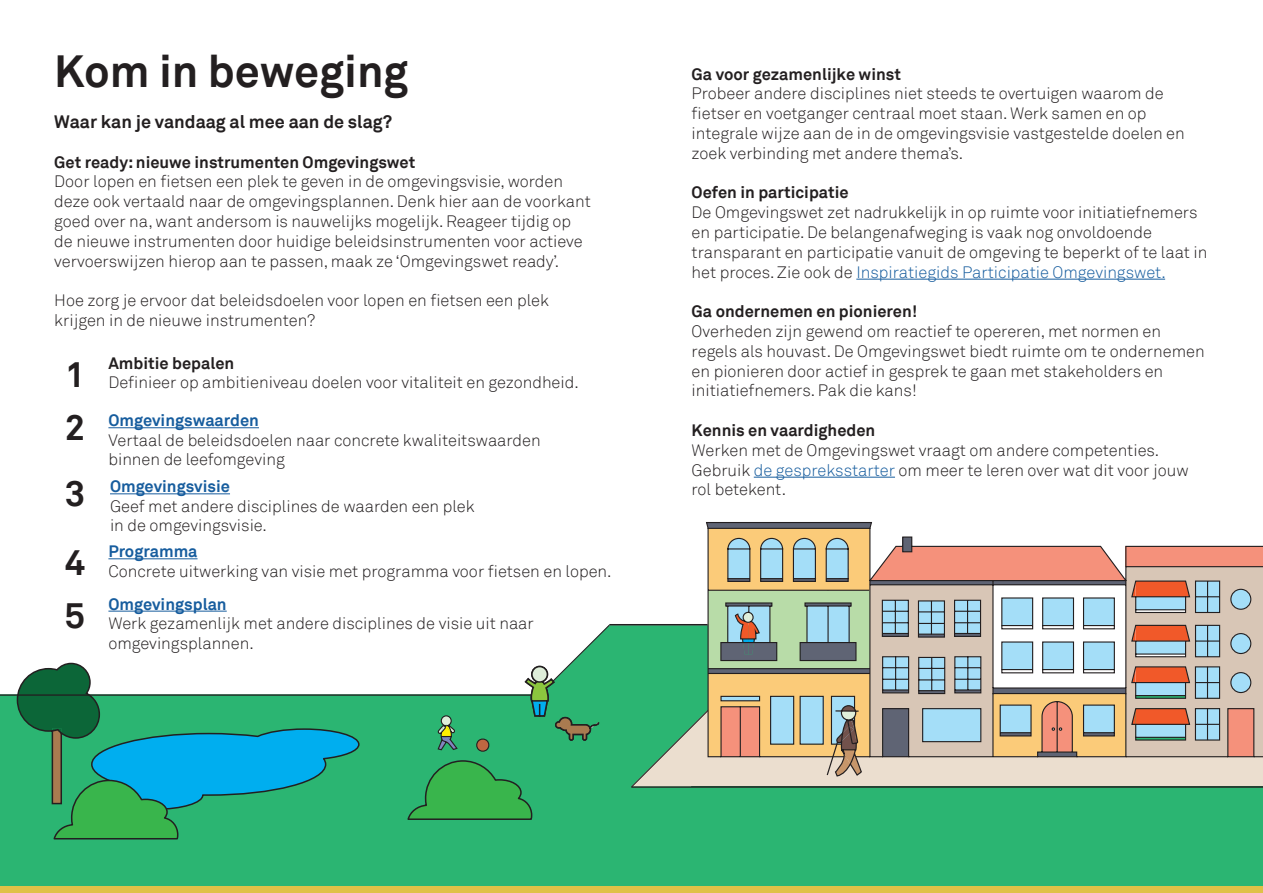
<style>
.page{position:relative;width:1263px;height:893px;background:#fff}
.page>*{position:absolute;margin:0;border:0;box-sizing:border-box;transform-origin:0 0}
.t1{font:700 45px "Akkurat";color:#231f20}
.t2{font:700 36px "Akkurat";color:#231f20}
.t3{font:700 18px "Akkurat";color:#231f20}
.t4{font:300 16.5px/19.8px "Akkurat";color:#231f20}
.t5{font:700 16.5px "Akkurat";color:#231f20}
.t6{font:700 16.5px "Akkurat";color:#175d9e}
.s1{color:#175d9e}
</style>
<div class="page">
<hr style="left:856px;top:279px;width:309px;height:1px;background:#175d9e">
<hr style="left:754px;top:477px;width:141px;height:1px;background:#175d9e">
<hr style="left:108px;top:427px;width:151px;height:1px;background:#175d9e">
<hr style="left:110px;top:493px;width:120px;height:1px;background:#175d9e">
<hr style="left:108px;top:558px;width:90px;height:1px;background:#175d9e">
<hr style="left:108px;top:611px;width:119px;height:1px;background:#175d9e">
<div style="left:0;top:696px;width:1263px;height:191px;background:#2bb572"></div>
<div style="left:0;top:887px;width:1263px;height:6px;background:#dfc147"></div>
<svg style="left:16px;top:662px;width:344px;height:178px"></svg>
<hr style="left:0;top:694px;width:540px;height:2px;background:#231f20">
<svg style="left:406px;top:522px;width:857px;height:299px"></svg>
<p class="t1" style="left:54px;top:42px;width:356px">Kom in beweging</p>
<p class="t3" style="left:54px;top:110px;width:339px">Waar kan je vandaag al mee aan de slag?</p>
<p class="t5" style="left:54px;top:151px;width:362px">Get ready: nieuwe instrumenten Omgevingswet</p>
<p class="t4" style="left:54px;top:172px;width:538px">Door lopen en fietsen een plek te geven in de omgevingsvisie, worden deze ook vertaald naar de omgevingsplannen. Denk hier aan de voorkant goed over na, want andersom is nauwelijks mogelijk. Reageer tijdig op de nieuwe instrumenten door huidige beleidsinstrumenten voor actieve vervoerswijzen hierop aan te passen, maak ze ‘Omgevingswet ready’.</p>
<p class="t4" style="left:54px;top:291px;width:496px">Hoe zorg je ervoor dat beleidsdoelen voor lopen en fietsen een plek krijgen in de nieuwe instrumenten?</p>
<p class="t2" style="left:65px;top:351px;width:22px">1</p>
<p class="t5" style="left:108px;top:352px;width:127px">Ambitie bepalen</p>
<p class="t4" style="left:108px;top:373px;width:472px">Definieer op ambitieniveau doelen voor vitaliteit en gezondheid.</p>
<p class="t2" style="left:65px;top:405px;width:22px">2</p>
<p class="t6" style="left:108px;top:410px;width:152px">Omgevingswaarden</p>
<p class="t4" style="left:108px;top:430px;width:434px">Vertaal de beleidsdoelen naar concrete kwaliteitswaarden</p>
<p class="t4" style="left:108px;top:450px;width:178px">binnen de leefomgeving</p>
<p class="t2" style="left:65px;top:471px;width:22px">3</p>
<p class="t6" style="left:110px;top:476px;width:121px">Omgevingsvisie</p>
<p class="t4" style="left:110px;top:496px;width:366px">Geef met andere disciplines de waarden een plek</p>
<p class="t4" style="left:110px;top:516px;width:158px">in de omgevingsvisie.</p>
<p class="t2" style="left:65px;top:540px;width:22px">4</p>
<p class="t6" style="left:108px;top:541px;width:91px">Programma</p>
<p class="t4" style="left:108px;top:561px;width:505px">Concrete uitwerking van visie met programma voor fietsen en lopen.</p>
<p class="t2" style="left:65px;top:592px;width:22px">5</p>
<p class="t6" style="left:108px;top:593px;width:120px">Omgevingsplan</p>
<p class="t4" style="left:108px;top:614px;width:427px">Werk gezamenlijk met andere disciplines de visie uit naar omgevingsplannen.</p>
<p class="t5" style="left:692px;top:63px;width:211px">Ga voor gezamenlijke winst</p>
<p class="t4" style="left:692px;top:84px;width:495px">Probeer andere disciplines niet steeds te overtuigen waarom de fietser en voetganger centraal moet staan. Werk samen en op integrale wijze aan de in de omgevingsvisie vastgestelde doelen en zoek verbinding met andere thema’s.</p>
<p class="t5" style="left:692px;top:182px;width:158px">Oefen in participatie</p>
<p class="t4" style="left:692px;top:203px;width:517px">De Omgevingswet zet nadrukkelijk in op ruimte voor initiatiefnemers en participatie. De belangenafweging is vaak nog onvoldoende transparant en participatie vanuit de omgeving te beperkt of te laat in het proces. Zie ook de <span class="s1">Inspiratiegids Participatie Omgevingswet.</span></p>
<p class="t5" style="left:692px;top:301px;width:227px">Ga ondernemen en pionieren!</p>
<p class="t4" style="left:692px;top:322px;width:514px">Overheden zijn gewend om reactief te opereren, met normen en regels als houvast. De Omgevingswet biedt ruimte om te ondernemen en pionieren door actief in gesprek te gaan met stakeholders en initiatiefnemers. Pak die kans!</p>
<p class="t5" style="left:692px;top:420px;width:185px">Kennis en vaardigheden</p>
<p class="t4" style="left:692px;top:440px;width:498px">Werken met de Omgevingswet vraagt om andere competenties.<br>Gebruik <span class="s1">de gespreksstarter</span> om meer te leren over wat dit voor jouw rol betekent.</p>
</div>
